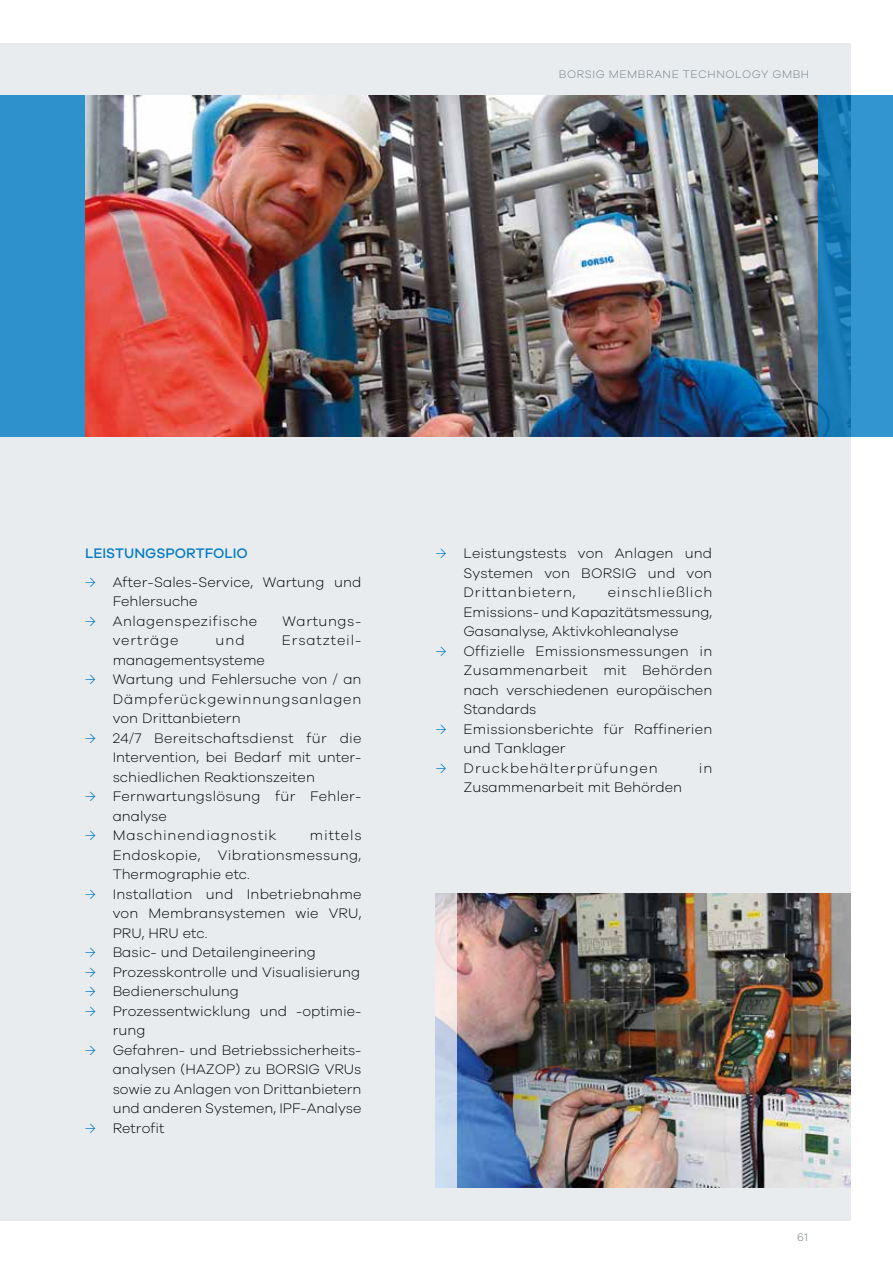
<style>
.page{position:relative;width:893px;height:1263px;background:#fff}
.page>*{position:absolute;margin:0;border:0;box-sizing:border-box;transform-origin:0 0}
.t1{font:300 14.25px/19.5px "Galano Grotesque";color:#000;text-align:justify}
.t2{font:300 14.25px/19.5px "Galano Grotesque";letter-spacing:.02em;color:#000}
.t3{font:300 14.25px "Galano Grotesque";letter-spacing:.04em;color:#000}
.t4{font:300 14.25px "Galano Grotesque";letter-spacing:.07em;color:#000}
.t5{font:300 14.25px "Galano Grotesque";letter-spacing:.055em;color:#000}
.t6{font:300 14.25px "Galano Grotesque";letter-spacing:.065em;color:#000}
.t7{font:500 14.25px "Galano Grotesque";color:#007bc4}
.t8{font:300 11.25px "Galano Grotesque";letter-spacing:.05em;color:#717e86}
.s1{color:#007bc4}
</style>
<div class="page">
<div style="left:0;top:43px;width:850px;height:1177px;background:#e9ecee"></div>
<img style="left:457px;top:893px;width:393px;height:295px">
<div style="left:0;top:96px;width:85px;height:341px;background:#2e91cc"></div>
<img style="left:85px;top:96px;width:734px;height:341px">
<svg style="left:819px;top:96px;width:74px;height:341px;background:#2688c2"></svg>
<svg style="left:436px;top:893px;width:21px;height:295px"></svg>
<p class="t8" style="left:559px;top:67px;width:252px">BORSIG MEMBRANE TECHNOLOGY GMBH</p>
<p class="t7" style="left:85px;top:545px;width:164px">LEISTUNGSPORTFOLIO</p>
<p class="t1" style="left:113px;top:572px;width:250px;text-indent:-28px"><span class="s1">→</span> After-Sales-Service, Wartung und<br>Fehlersuche</p>
<p class="t3" style="left:85px;top:612px;width:174px"><span class="s1">→</span> Anlagenspezifische</p>
<p class="t3" style="left:283px;top:612px;width:80px">Wartungs-</p>
<p class="t6" style="left:113px;top:632px;width:67px">verträge</p>
<p class="t1" style="left:216px;top:630px;width:30px">und</p>
<p class="t6" style="left:282px;top:632px;width:81px">Ersatzteil-</p>
<p class="t1" style="left:113px;top:650px;width:154px">managementsysteme</p>
<p class="t1" style="left:113px;top:669px;width:250px;text-indent:-28px"><span class="s1">→</span> Wartung und Fehlersuche von / an Dämpferückgewinnungsanlagen von Drittanbietern</p>
<p class="t1" style="left:113px;top:728px;width:250px;text-indent:-28px"><span class="s1">→</span> 24/7 Bereitschaftsdienst für die Intervention, bei Bedarf mit unter&shy;schiedlichen Reaktionszeiten</p>
<p class="t2" style="left:113px;top:786px;width:250px;text-indent:-28px"><span class="s1">→</span> Fernwartungslösung für Fehler&shy;analyse</p>
<p class="t5" style="left:85px;top:827px;width:193px"><span class="s1">→</span> Maschinendiagnostik</p>
<p class="t1" style="left:113px;top:825px;width:250px;text-indent:197px">mittels Endoskopie, Vibrationsmessung, Thermographie etc.</p>
<p class="t1" style="left:113px;top:883px;width:250px;text-indent:-28px"><span class="s1">→</span> Installation und Inbetriebnahme von Membransystemen wie VRU, PRU, HRU etc.</p>
<p class="t1" style="left:85px;top:942px;width:232px"><span class="s1">→</span> Basic- und Detailengineering</p>
<p class="t1" style="left:85px;top:961px;width:277px"><span class="s1">→</span> Prozesskontrolle und Visualisierung</p>
<p class="t1" style="left:85px;top:981px;width:155px"><span class="s1">→</span> Bedienerschulung</p>
<p class="t1" style="left:113px;top:1000px;width:250px;text-indent:-28px"><span class="s1">→</span> Prozessentwicklung und -optimie&shy;rung</p>
<p class="t1" style="left:113px;top:1039px;width:250px;text-indent:-28px"><span class="s1">→</span> Gefahren- und Betriebssicherheits&shy;analysen (HAZOP) zu BORSIG VRUs sowie zu Anlagen von Drittanbietern und anderen Systemen, IPF-Analyse</p>
<p class="t1" style="left:85px;top:1117px;width:81px"><span class="s1">→</span> Retrofit</p>
<p class="t1" style="left:463px;top:543px;width:250px;text-indent:-28px"><span class="s1">→</span> Leistungstests von Anlagen und Systemen von BORSIG und von Drittanbietern,</p>
<p class="t1" style="left:463px;top:582px;width:250px;text-indent:144px">einschließlich Emissions- und Kapazitätsmessung, Gasanalyse, Aktivkohleanalyse</p>
<p class="t1" style="left:463px;top:641px;width:250px;text-indent:-28px"><span class="s1">→</span> Offizielle Emissionsmessungen in Zusammenarbeit mit Behörden nach verschiedenen europäischen Standards</p>
<p class="t1" style="left:464px;top:719px;width:250px;text-indent:-28px"><span class="s1">→</span> Emissionsberichte für Raffinerien und Tanklager</p>
<p class="t4" style="left:436px;top:759px;width:223px"><span class="s1">→</span> Druckbehälterprüfungen</p>
<p class="t1" style="left:699px;top:757px;width:15px">in</p>
<p class="t1" style="left:464px;top:777px;width:220px">Zusammenarbeit mit Behörden</p>
<p class="t8" style="left:797px;top:1231px;width:12px">61</p>
</div>
